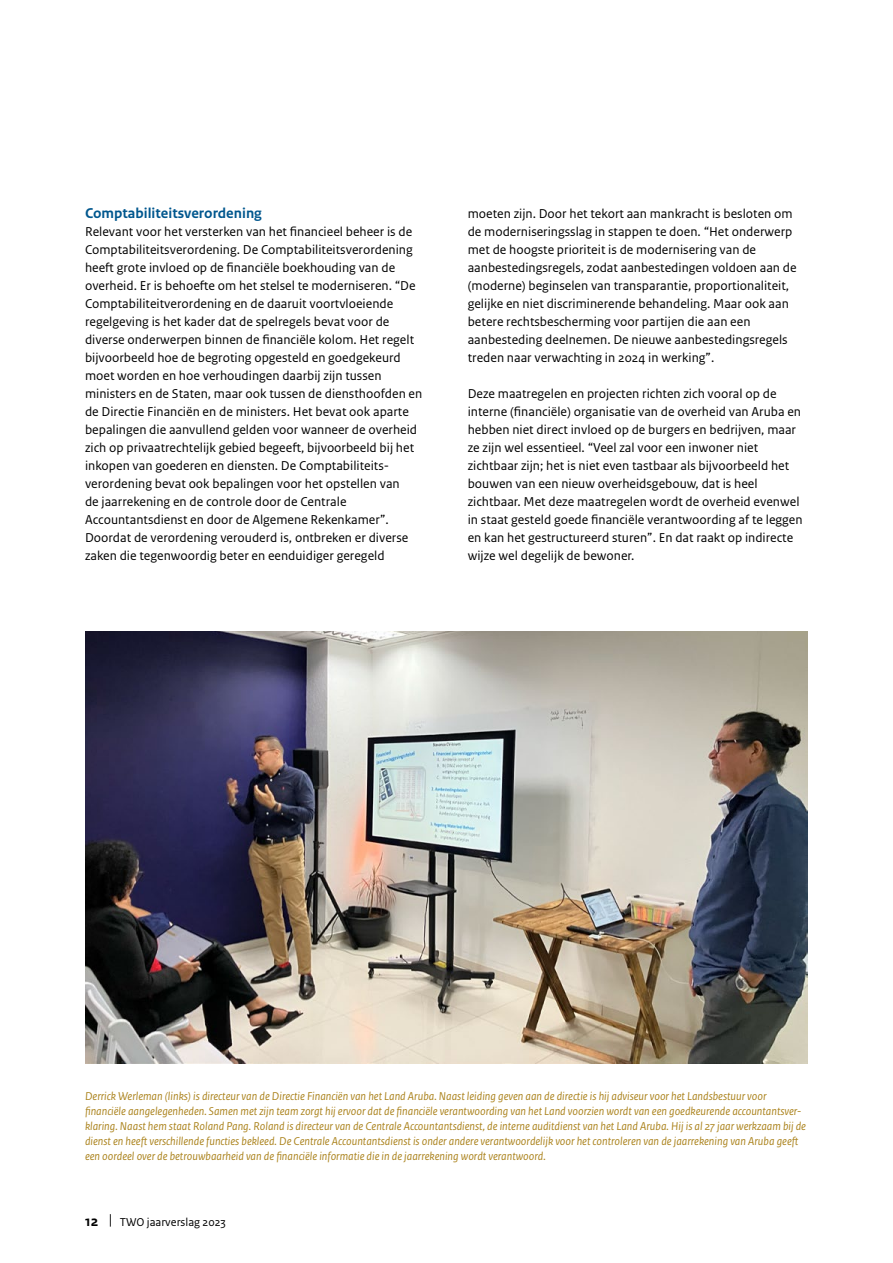
<style>
.page{position:relative;width:893px;height:1263px;background:#fff}
.page>*{position:absolute;margin:0;border:0;box-sizing:border-box;transform-origin:0 0}
.t1{font:700 15px "Rijksoverheid Sans Text";color:#00578e}
.t2{font:13.5px/18px "Rijksoverheid Sans Text";color:#000}
.t3{font:italic 12px/15px "Rijksoverheid Sans Text";color:#ac841f}
.t4{font:12px "Rijksoverheid Sans Text";color:#000}
.s1{font-weight:700;font-size:15px}
.s2{font-size:15px}
</style>
<div class="page">
<img style="left:85px;top:632px;width:723px;height:431px">
<p class="t1" style="left:85px;top:204px;width:178px">Comptabiliteitsverordening</p>
<p class="t2" style="left:85px;top:223px;width:339px">Relevant voor het versterken van het financieel beheer is de Comptabiliteitsverordening. De Comptabiliteitsverordening heeft grote invloed op de financiële boekhouding van de overheid. Er is behoefte om het stelsel te moderniseren. “De Comptabiliteitverordening en de daaruit voortvloeiende regelgeving is het kader dat de spelregels bevat voor de diverse onderwerpen binnen de financiële kolom. Het regelt bijvoorbeeld hoe de begroting opgesteld en goedgekeurd moet worden en hoe verhoudingen daarbij zijn tussen ministers en de Staten, maar ook tussen de diensthoofden en de Directie Financiën en de ministers. Het bevat ook aparte bepalingen die aanvullend gelden voor wanneer de overheid zich op privaatrechtelijk gebied begeeft, bijvoorbeeld bij het inkopen van goederen en diensten. De Comptabiliteits&shy;verordening bevat ook bepalingen voor het opstellen van<br>de jaarrekening en de controle door de Centrale Accountantsdienst en door de Algemene Rekenkamer”.<br>Doordat de verordening verouderd is, ontbreken er diverse zaken die tegenwoordig beter en eenduidiger geregeld</p>
<p class="t2" style="left:468px;top:205px;width:330px">moeten zijn. Door het tekort aan mankracht is besloten om de moderniseringsslag in stappen te doen. “Het onderwerp met de hoogste prioriteit is de modernisering van de aanbestedingsregels, zodat aanbestedingen voldoen aan de (moderne) beginselen van transparantie, proportionaliteit, gelijke en niet discriminerende behandeling. Maar ook aan betere rechtsbescherming voor partijen die aan een aanbesteding deelnemen. De nieuwe aanbestedingsregels treden naar verwachting in 2024 in werking”.</p>
<p class="t2" style="left:468px;top:385px;width:336px">Deze maatregelen en projecten richten zich vooral op de interne (financiële) organisatie van de overheid van Aruba en hebben niet direct invloed op de burgers en bedrijven, maar ze zijn wel essentieel. “Veel zal voor een inwoner niet zichtbaar zijn; het is niet even tastbaar als bijvoorbeeld het bouwen van een nieuw overheidsgebouw, dat is heel zichtbaar. Met deze maatregelen wordt de overheid evenwel in staat gesteld goede financiële verantwoording af te leggen en kan het gestructureerd sturen”. En dat raakt op indirecte wijze wel degelijk de bewoner.</p>
<p class="t3" style="left:85px;top:1089px;width:722px">Derrick Werleman (links) is directeur van de Directie Financiën van het Land Aruba. Naast leiding geven aan de directie is hij adviseur voor het Landsbestuur voor financiële aangelegenheden. Samen met zijn team zorgt hij ervoor dat de financiële verantwoording van het Land voorzien wordt van een goedkeurende accountantsver&shy;klaring. Naast hem staat Roland Pang. Roland is directeur van de Centrale Accountantsdienst, de interne auditdienst van het Land Aruba. Hij is al 27 jaar werkzaam bij de dienst en heeft verschillende functies bekleed. De Centrale Accountantsdienst is onder andere verantwoordelijk voor het controleren van de jaarrekening van Aruba geeft een oordeel over de betrouwbaarheid van de financiële informatie die in de jaarrekening wordt verantwoord.</p>
<p class="t4" style="left:85px;top:1215px;width:142px"><span class="s1">12</span> <span class="s2">|</span> TWO jaarverslag 2023</p>
</div>
